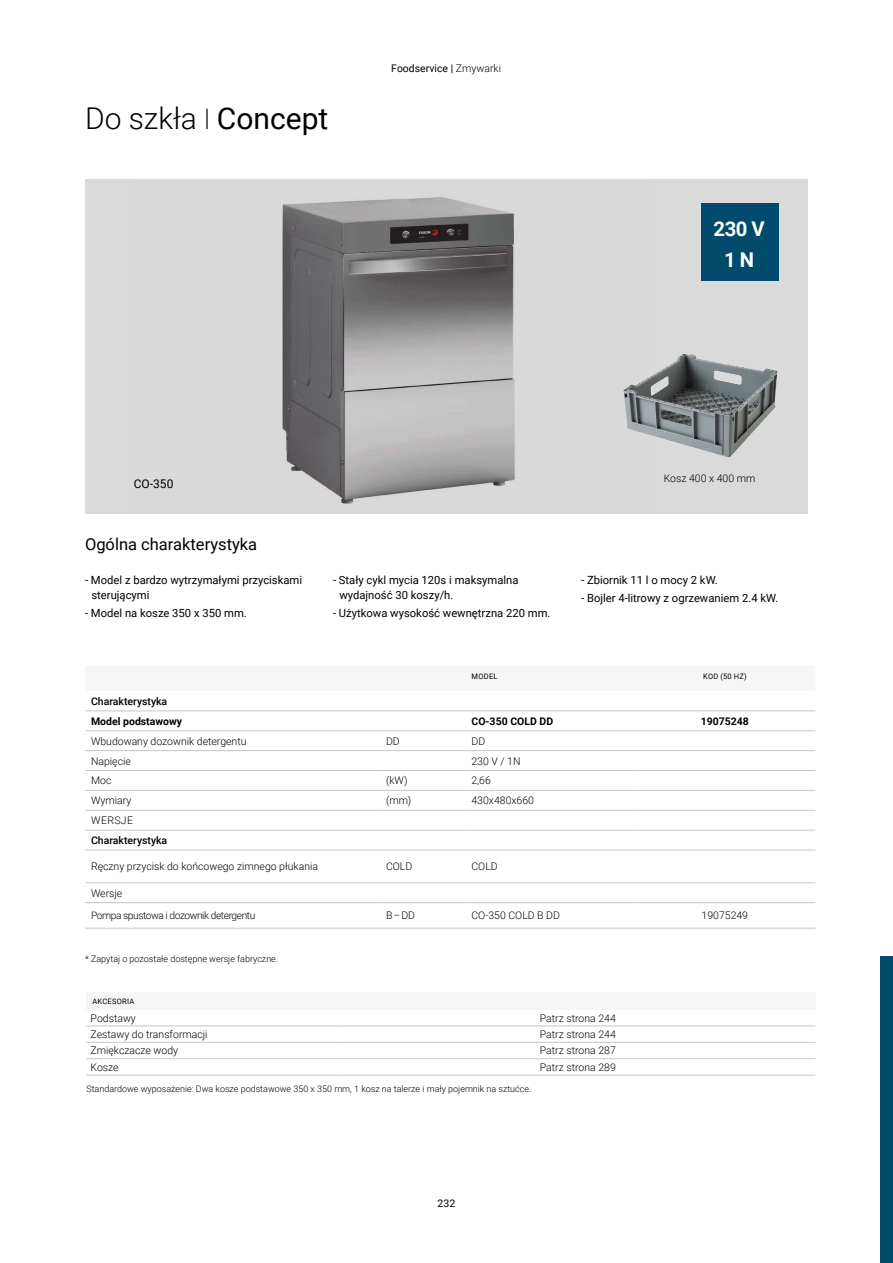
<style>
.page{position:relative;width:893px;height:1263px;background:#fff}
.page>*{position:absolute;margin:0;border:0;box-sizing:border-box;transform-origin:0 0}
.t1{font:300 30px "Roboto";color:#000}
.t2{font:700 20.25px/30.5px "Roboto";color:#fff;text-align:center}
.t3{font:16.5px "Roboto";color:#000}
.t4{font:12px "Roboto";color:#000}
.t5{font:11.25px/15px "Roboto";color:#000}
.t6{font:300 10.5px "Roboto";color:#000}
.t7{font:700 10.5px "Roboto";color:#000}
.t8{font:500 10.5px "Roboto";color:#000}
.t9{font:10.5px "Roboto";color:#000}
.t10{font:300 10.2px "Roboto";letter-spacing:-.04em;color:#000}
.t11{font:300 9px "Roboto";color:#000}
.t12{font:7.5px "Roboto";letter-spacing:.035em;color:#000}
.s1{font-size:24px}
.s2{font-weight:400}
.s3{font-weight:300}
</style>
<div class="page">
<div style="left:85px;top:180px;width:723px;height:334px;background:#dadada"></div>
<img style="left:282px;top:197px;width:233px;height:307px">
<div style="left:701px;top:204px;width:77px;height:77px;background:#004b6c"></div>
<img style="left:623px;top:354px;width:154px;height:103px">
<hr style="left:85px;top:711px;width:295px;height:1px;background:#c6c6c6">
<hr style="left:380px;top:711px;width:85px;height:1px;background:#c6c6c6">
<hr style="left:465px;top:711px;width:169px;height:1px;background:#c6c6c6">
<hr style="left:634px;top:711px;width:181px;height:1px;background:#c6c6c6">
<hr style="left:85px;top:730px;width:295px;height:1px;background:#c6c6c6">
<hr style="left:380px;top:730px;width:85px;height:1px;background:#c6c6c6">
<hr style="left:465px;top:730px;width:169px;height:1px;background:#c6c6c6">
<hr style="left:634px;top:730px;width:181px;height:1px;background:#c6c6c6">
<hr style="left:85px;top:770px;width:295px;height:1px;background:#c6c6c6">
<hr style="left:380px;top:770px;width:85px;height:1px;background:#c6c6c6">
<hr style="left:465px;top:770px;width:169px;height:1px;background:#c6c6c6">
<hr style="left:634px;top:770px;width:181px;height:1px;background:#c6c6c6">
<hr style="left:85px;top:790px;width:295px;height:1px;background:#c6c6c6">
<hr style="left:380px;top:790px;width:85px;height:1px;background:#c6c6c6">
<hr style="left:465px;top:790px;width:169px;height:1px;background:#c6c6c6">
<hr style="left:634px;top:790px;width:181px;height:1px;background:#c6c6c6">
<hr style="left:85px;top:810px;width:295px;height:1px;background:#c6c6c6">
<hr style="left:380px;top:810px;width:85px;height:1px;background:#c6c6c6">
<hr style="left:465px;top:810px;width:169px;height:1px;background:#c6c6c6">
<hr style="left:634px;top:810px;width:181px;height:1px;background:#c6c6c6">
<hr style="left:85px;top:830px;width:295px;height:1px;background:#c6c6c6">
<hr style="left:380px;top:830px;width:85px;height:1px;background:#c6c6c6">
<hr style="left:465px;top:830px;width:169px;height:1px;background:#c6c6c6">
<hr style="left:634px;top:830px;width:181px;height:1px;background:#c6c6c6">
<hr style="left:85px;top:850px;width:295px;height:1px;background:#c6c6c6">
<hr style="left:380px;top:850px;width:85px;height:1px;background:#c6c6c6">
<hr style="left:465px;top:850px;width:169px;height:1px;background:#c6c6c6">
<hr style="left:634px;top:850px;width:181px;height:1px;background:#c6c6c6">
<hr style="left:85px;top:882px;width:295px;height:1px;background:#c6c6c6">
<hr style="left:380px;top:882px;width:85px;height:1px;background:#c6c6c6">
<hr style="left:465px;top:882px;width:169px;height:1px;background:#c6c6c6">
<hr style="left:634px;top:882px;width:181px;height:1px;background:#c6c6c6">
<hr style="left:85px;top:750px;width:295px;height:1px;background:#c6c6c6">
<hr style="left:85px;top:902px;width:295px;height:1px;background:#c6c6c6">
<hr style="left:380px;top:750px;width:85px;height:1px;background:#c6c6c6">
<hr style="left:380px;top:902px;width:85px;height:1px;background:#c6c6c6">
<hr style="left:465px;top:750px;width:169px;height:1px;background:#c6c6c6">
<hr style="left:465px;top:902px;width:169px;height:1px;background:#c6c6c6">
<hr style="left:634px;top:750px;width:181px;height:1px;background:#c6c6c6">
<hr style="left:634px;top:902px;width:181px;height:1px;background:#c6c6c6">
<hr style="left:85px;top:928px;width:295px;height:1px;background:#c6c6c6">
<hr style="left:380px;top:928px;width:85px;height:1px;background:#c6c6c6">
<hr style="left:465px;top:928px;width:169px;height:1px;background:#c6c6c6">
<hr style="left:634px;top:928px;width:181px;height:1px;background:#c6c6c6">
<div style="left:86px;top:992px;width:729px;height:17px;background:#f6f6f6"></div>
<hr style="left:86px;top:1026px;width:254px;height:1px;background:#c6c6c6">
<hr style="left:340px;top:1026px;width:475px;height:1px;background:#c6c6c6">
<hr style="left:86px;top:1042px;width:254px;height:1px;background:#c6c6c6">
<hr style="left:340px;top:1042px;width:475px;height:1px;background:#c6c6c6">
<hr style="left:340px;top:1058px;width:475px;height:1px;background:#c6c6c6">
<hr style="left:86px;top:1058px;width:254px;height:1px;background:#c6c6c6">
<hr style="left:340px;top:1075px;width:475px;height:1px;background:#c6c6c6">
<hr style="left:86px;top:1075px;width:254px;height:1px;background:#c6c6c6">
<div style="left:880px;top:957px;width:13px;height:306px;background:#004b6c"></div>
<h1 class="t1" style="left:85px;top:97px;width:245px">Do szkła <span class="s1">|</span> <span class="s2">Concept</span></h1>
<p class="t9" style="left:391px;top:61px;width:111px">Foodservice | <span class="s3">Zmywarki</span></p>
<h2 class="t2" style="left:713px;top:213px;width:53px">230 V<br>1 N</h2>
<p class="t4" style="left:134px;top:475px;width:41px">CO-350</p>
<h3 class="t3" style="left:85px;top:533px;width:174px">Ogólna charakterystyka</h3>
<p class="t5" style="left:91px;top:572px;width:212px;text-indent:-6px">- Model z bardzo wytrzymałymi przyciskami sterującymi</p>
<p class="t5" style="left:85px;top:605px;width:163px">- Model na kosze 350 x 350 mm.</p>
<p class="t6" style="left:664px;top:471px;width:93px">Kosz 400 x 400 mm</p>
<p class="t5" style="left:339px;top:572px;width:181px;text-indent:-6px">- Stały cykl mycia 120s i maksymalna wydajność 30 koszy/h.</p>
<p class="t5" style="left:333px;top:605px;width:219px">- Użytkowa wysokość wewnętrzna 220 mm.</p>
<p class="t5" style="left:581px;top:572px;width:138px">- Zbiornik 11 l o mocy 2 kW.</p>
<p class="t5" style="left:581px;top:590px;width:199px">- Bojler 4-litrowy z ogrzewaniem 2.4 kW.</p>
<p class="t12" style="left:472px;top:671px;width:27px">MODEL</p>
<p class="t12" style="left:703px;top:671px;width:45px">KOD (50 HZ)</p>
<p class="t8" style="left:91px;top:694px;width:78px">Charakterystyka</p>
<p class="t7" style="left:91px;top:714px;width:93px">Model podstawowy</p>
<p class="t7" style="left:471px;top:714px;width:83px">CO-350 COLD DD</p>
<p class="t7" style="left:701px;top:714px;width:50px">19075248</p>
<p class="t6" style="left:91px;top:733px;width:157px">Wbudowany dozownik detergentu</p>
<p class="t6" style="left:386px;top:733px;width:15px">DD</p>
<p class="t6" style="left:471px;top:733px;width:15px">DD</p>
<p class="t6" style="left:91px;top:753px;width:41px">Napięcie</p>
<p class="t6" style="left:471px;top:753px;width:51px">230 V / 1N</p>
<p class="t6" style="left:91px;top:773px;width:22px">Moc</p>
<p class="t6" style="left:386px;top:773px;width:23px">(kW)</p>
<p class="t6" style="left:471px;top:773px;width:21px">2,66</p>
<p class="t6" style="left:91px;top:793px;width:42px">Wymiary</p>
<p class="t6" style="left:386px;top:793px;width:27px">(mm)</p>
<p class="t6" style="left:471px;top:793px;width:64px">430x480x660</p>
<p class="t6" style="left:91px;top:813px;width:43px">WERSJE</p>
<p class="t8" style="left:91px;top:833px;width:78px">Charakterystyka</p>
<p class="t6" style="left:91px;top:859px;width:229px">Ręczny przycisk do końcowego zimnego płukania</p>
<p class="t6" style="left:386px;top:859px;width:28px">COLD</p>
<p class="t6" style="left:471px;top:859px;width:28px">COLD</p>
<p class="t6" style="left:91px;top:885px;width:33px">Wersje</p>
<p class="t10" style="left:91px;top:908px;width:166px">Pompa spustowa i dozownik detergentu</p>
<p class="t6" style="left:386px;top:908px;width:31px">B – DD</p>
<p class="t6" style="left:471px;top:908px;width:90px">CO-350 COLD B DD</p>
<p class="t6" style="left:702px;top:908px;width:48px">19075249</p>
<p class="t11" style="left:85px;top:953px;width:195px">* Zapytaj o pozostałe dostępne wersje fabryczne.</p>
<p class="t12" style="left:92px;top:996px;width:43px">AKCESORIA</p>
<p class="t6" style="left:91px;top:1010px;width:47px">Podstawy</p>
<p class="t6" style="left:540px;top:1010px;width:77px">Patrz strona 244</p>
<p class="t6" style="left:91px;top:1027px;width:119px">Zestawy do transformacji</p>
<p class="t6" style="left:540px;top:1027px;width:77px">Patrz strona 244</p>
<p class="t6" style="left:91px;top:1043px;width:89px">Zmiękczacze wody</p>
<p class="t6" style="left:540px;top:1043px;width:77px">Patrz strona 287</p>
<p class="t6" style="left:91px;top:1060px;width:30px">Kosze</p>
<p class="t6" style="left:540px;top:1060px;width:77px">Patrz strona 289</p>
<p class="t11" style="left:86px;top:1082px;width:446px">Standardowe wyposażenie: Dwa kosze podstawowe 350 x 350 mm, 1 kosz na talerze i mały pojemnik na sztućce.</p>
<p class="t9" style="left:438px;top:1196px;width:19px">232</p>
</div>
